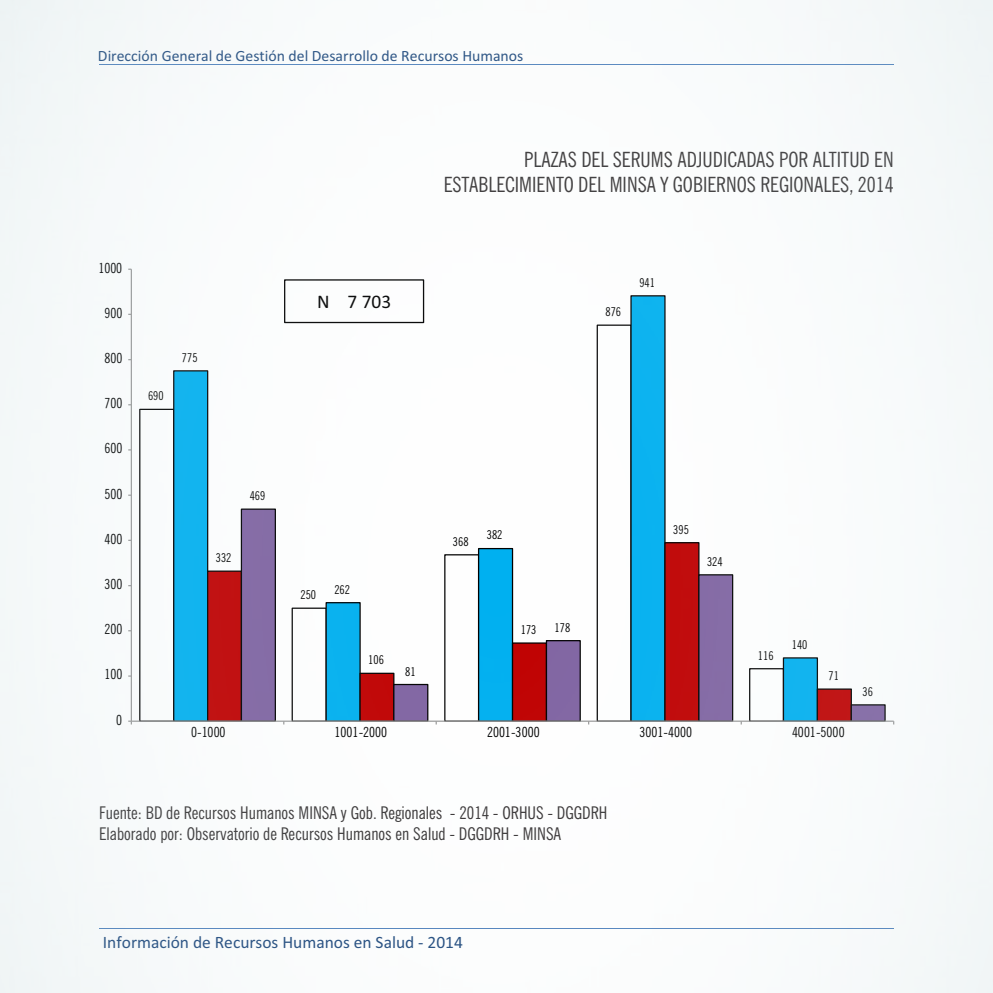
<style>
.page{position:relative;width:993px;height:993px;background:#fff}
.page>*{position:absolute;margin:0;border:0;box-sizing:border-box;transform-origin:0 0}
.t1{font:condensed 21px/25.2px "News Gothic BT";color:#373435;text-align:right}
.t2{font:19.25px "Calibri";color:#000}
.t3{font:condensed 17.5px/21px "News Gothic BT";color:#373435}
.t4{font:17.5px "Calibri";color:#1f497d}
.t5{font:15.75px "Calibri";color:#1f497d}
.t6{font:condensed 14px "News Gothic BT";color:#000}
.t7{font:condensed 12.25px "News Gothic BT";color:#000}
</style>
<div class="page">
<img style="left:0;top:0;width:992px;height:992px">
<p class="t5" style="left:98px;top:49px;width:427px">Dirección General de Gestión del Desarrollo de Recursos Humanos</p>
<p class="t6" style="left:98px;top:262px;width:25px">1000</p>
<p class="t6" style="left:104px;top:307px;width:19px">900</p>
<p class="t6" style="left:104px;top:352px;width:19px">800</p>
<p class="t6" style="left:104px;top:397px;width:19px">700</p>
<p class="t6" style="left:104px;top:442px;width:19px">600</p>
<p class="t6" style="left:104px;top:488px;width:19px">500</p>
<p class="t6" style="left:104px;top:533px;width:19px">400</p>
<p class="t6" style="left:104px;top:578px;width:19px">300</p>
<p class="t6" style="left:104px;top:623px;width:19px">200</p>
<p class="t6" style="left:104px;top:668px;width:19px">100</p>
<p class="t6" style="left:116px;top:713px;width:7px">0</p>
<p class="t7" style="left:148px;top:391px;width:17px">690</p>
<p class="t7" style="left:182px;top:352px;width:17px">775</p>
<p class="t2" style="left:317px;top:293px;width:76px">N = 7 703</p>
<p class="t1" style="left:443px;top:149px;width:451px">PLAZAS DEL SERUMS ADJUDICADAS POR ALTITUD EN<br>ESTABLECIMIENTO DEL MINSA Y GOBIERNOS REGIONALES, 2014</p>
<p class="t7" style="left:605px;top:307px;width:17px">876</p>
<p class="t7" style="left:639px;top:277px;width:17px">941</p>
<p class="t7" style="left:249px;top:490px;width:17px">469</p>
<p class="t7" style="left:216px;top:552px;width:17px">332</p>
<p class="t7" style="left:300px;top:589px;width:17px">250</p>
<p class="t7" style="left:334px;top:584px;width:17px">262</p>
<p class="t7" style="left:368px;top:654px;width:17px">106</p>
<p class="t7" style="left:405px;top:666px;width:12px">81</p>
<p class="t7" style="left:453px;top:536px;width:17px">368</p>
<p class="t7" style="left:486px;top:530px;width:17px">382</p>
<p class="t7" style="left:520px;top:624px;width:17px">173</p>
<p class="t7" style="left:554px;top:622px;width:17px">178</p>
<p class="t7" style="left:673px;top:524px;width:17px">395</p>
<p class="t7" style="left:706px;top:556px;width:17px">324</p>
<p class="t7" style="left:757px;top:650px;width:17px">116</p>
<p class="t7" style="left:791px;top:639px;width:17px">140</p>
<p class="t7" style="left:828px;top:670px;width:12px">71</p>
<p class="t6" style="left:191px;top:726px;width:36px">0-1000</p>
<p class="t6" style="left:334px;top:726px;width:54px">1001-2000</p>
<p class="t6" style="left:487px;top:726px;width:54px">2001-3000</p>
<p class="t6" style="left:639px;top:726px;width:54px">3001-4000</p>
<p class="t6" style="left:791px;top:726px;width:54px">4001-5000</p>
<p class="t7" style="left:862px;top:686px;width:12px">36</p>
<p class="t3" style="left:99px;top:803px;width:509px">Fuente: BD de Recursos Humanos MINSA y Gob. Regionales - 2014 - ORHUS - DGGDRH<br>Elaborado por: Observatorio de Recursos Humanos en Salud - DGGDRH - MINSA</p>
<p class="t4" style="left:103px;top:934px;width:361px">Información de Recursos Humanos en Salud - 2014</p>
</div>
